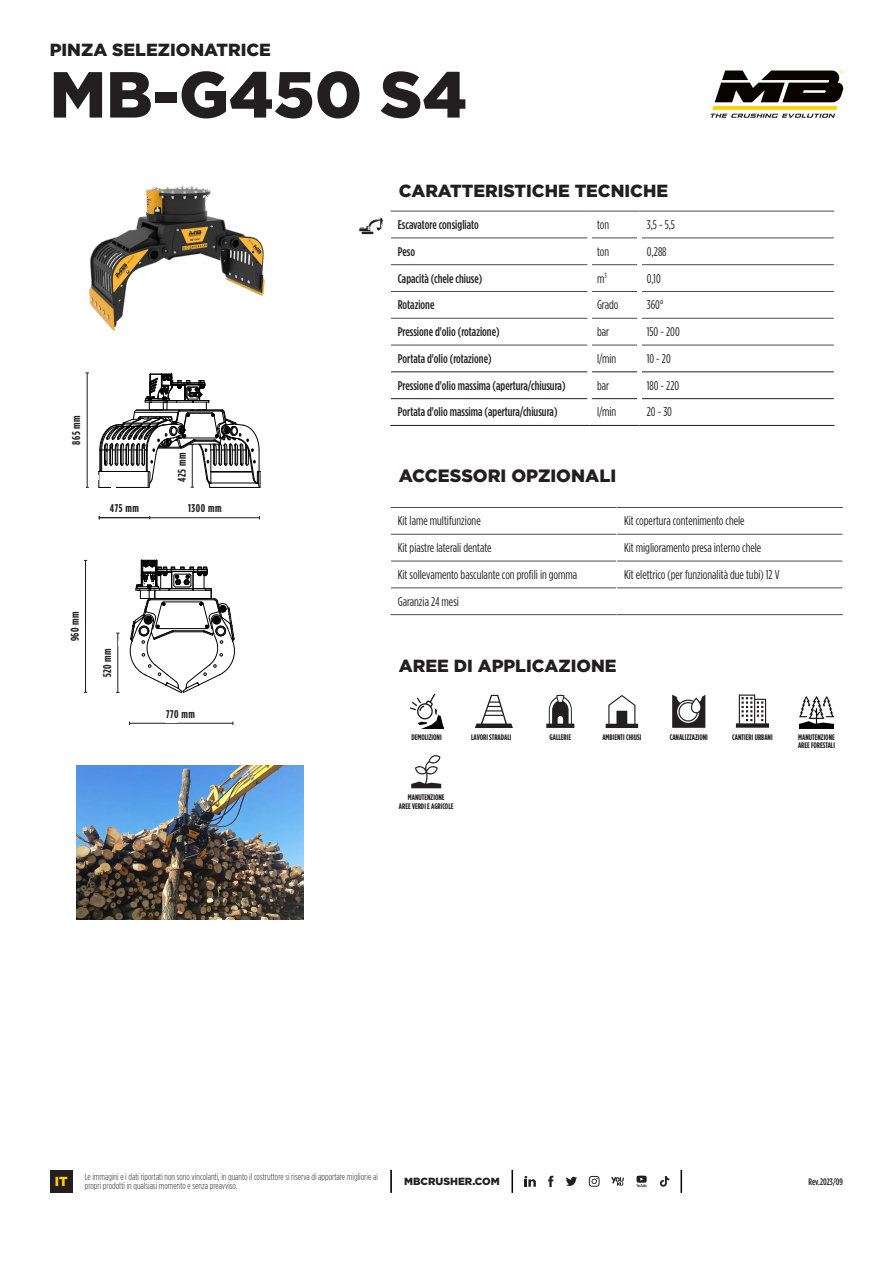
<style>
.page{position:relative;width:893px;height:1263px;background:#fff}
.page>*{position:absolute;margin:0;border:0;box-sizing:border-box;transform-origin:0 0}
.t1{font:900 64.95px "Gotham";color:#231f20}
.titolo_nero_17pt_bold{font:900 17.85px "Gotham";color:#231f20}
.titolo_nero_17pt_bold-2{font:900 17.55px "Gotham";color:#231f20}
.t2{font:900 13.05px "Gotham";color:#fed105}
.t3{font:12.6px "Gotham Condensed";color:#231f20}
.t4{font:500 12.6px "Gotham Condensed";color:#231f20}
.t5{font:700 11.25px "Gotham Condensed";letter-spacing:.05em;color:#231f20}
.t6{font:900 10.35px "Gotham";color:#231f20}
.t7{font:300 9.45px/9.4px "Gotham Condensed";letter-spacing:.005em;color:#231f20}
.t8{font:500 9.45px "Gotham Condensed";letter-spacing:-.005em;color:#231f20}
.t9{font:700 8.1px "Gotham Condensed";color:#231f20}
</style>
<div class="page">
<svg style="left:548px;top:1176px;width:5px;height:11px"></svg>
<svg style="left:611px;top:1177px;width:13px;height:9px"></svg>
<svg style="left:566px;top:1177px;width:11px;height:9px"></svg>
<svg style="left:524px;top:1176px;width:12px;height:11px"></svg>
<svg style="left:660px;top:1176px;width:9px;height:11px"></svg>
<svg style="left:589px;top:1176px;width:11px;height:11px"></svg>
<svg style="left:636px;top:1175px;width:11px;height:12px"></svg>
<div style="left:50px;top:1170px;width:23px;height:23px;background:#231f20"></div>
<svg style="left:391px;top:1170px;width:1px;height:23px"></svg>
<svg style="left:512px;top:1170px;width:1px;height:23px"></svg>
<svg style="left:681px;top:1170px;width:1px;height:23px"></svg>
<img style="left:89px;top:185px;width:176px;height:146px">
<hr style="left:129px;top:723px;width:104px;height:1px;background:#231f20">
<hr style="left:99px;top:517px;width:160px;height:1px;background:#231f20">
<img style="left:77px;top:765px;width:227px;height:154px">
<svg style="left:129px;top:560px;width:106px;height:133px"></svg>
<hr style="left:391px;top:238px;width:196px;height:1px;background:#4b4c4d">
<hr style="left:592px;top:238px;width:45px;height:1px;background:#4b4c4d">
<hr style="left:642px;top:238px;width:192px;height:1px;background:#4b4c4d">
<hr style="left:391px;top:264px;width:196px;height:1px;background:#4b4c4d">
<hr style="left:592px;top:264px;width:45px;height:1px;background:#4b4c4d">
<hr style="left:642px;top:264px;width:192px;height:1px;background:#4b4c4d">
<hr style="left:391px;top:291px;width:196px;height:1px;background:#4b4c4d">
<hr style="left:592px;top:291px;width:45px;height:1px;background:#4b4c4d">
<hr style="left:642px;top:291px;width:192px;height:1px;background:#4b4c4d">
<hr style="left:391px;top:318px;width:196px;height:1px;background:#4b4c4d">
<hr style="left:592px;top:318px;width:45px;height:1px;background:#4b4c4d">
<hr style="left:642px;top:318px;width:192px;height:1px;background:#4b4c4d">
<hr style="left:391px;top:345px;width:196px;height:1px;background:#4b4c4d">
<hr style="left:592px;top:345px;width:45px;height:1px;background:#4b4c4d">
<hr style="left:642px;top:345px;width:192px;height:1px;background:#4b4c4d">
<hr style="left:391px;top:372px;width:196px;height:1px;background:#231f20">
<hr style="left:592px;top:372px;width:45px;height:1px;background:#231f20">
<hr style="left:642px;top:372px;width:192px;height:1px;background:#231f20">
<hr style="left:391px;top:398px;width:196px;height:1px;background:#231f20">
<hr style="left:592px;top:398px;width:45px;height:1px;background:#231f20">
<hr style="left:642px;top:398px;width:192px;height:1px;background:#231f20">
<hr style="left:390px;top:211px;width:200px;height:1px;background:#4b4c4d">
<hr style="left:590px;top:211px;width:49px;height:1px;background:#4b4c4d">
<hr style="left:639px;top:211px;width:195px;height:1px;background:#4b4c4d">
<hr style="left:390px;top:425px;width:200px;height:1px;background:#231f20">
<hr style="left:590px;top:425px;width:49px;height:1px;background:#231f20">
<hr style="left:639px;top:425px;width:195px;height:1px;background:#231f20">
<svg style="left:359px;top:217px;width:24px;height:17px"></svg>
<hr style="left:391px;top:534px;width:226px;height:1px;background:#4b4c4d">
<hr style="left:617px;top:534px;width:226px;height:1px;background:#4b4c4d">
<hr style="left:391px;top:561px;width:226px;height:1px;background:#4b4c4d">
<hr style="left:617px;top:561px;width:226px;height:1px;background:#4b4c4d">
<hr style="left:391px;top:588px;width:226px;height:1px;background:#4b4c4d">
<hr style="left:617px;top:588px;width:226px;height:1px;background:#4b4c4d">
<hr style="left:390px;top:614px;width:227px;height:1px;background:#4b4c4d">
<hr style="left:617px;top:614px;width:226px;height:1px;background:#4b4c4d">
<hr style="left:390px;top:507px;width:227px;height:1px;background:#4b4c4d">
<hr style="left:617px;top:507px;width:226px;height:1px;background:#4b4c4d">
<hr style="left:117px;top:633px;width:1px;height:59px;background:#231f20">
<hr style="left:85px;top:560px;width:1px;height:132px;background:#231f20">
<hr style="left:87px;top:373px;width:1px;height:114px;background:#231f20">
<svg style="left:99px;top:374px;width:162px;height:114px"></svg>
<div style="left:186px;top:448px;width:5px;height:29px;background:#fff"></div>
<svg style="left:606px;top:695px;width:32px;height:33px"></svg>
<svg style="left:672px;top:695px;width:33px;height:33px"></svg>
<svg style="left:546px;top:695px;width:28px;height:33px"></svg>
<svg style="left:475px;top:695px;width:38px;height:33px"></svg>
<svg style="left:411px;top:755px;width:30px;height:33px"></svg>
<img style="left:410px;top:695px;width:33px;height:33px">
<img style="left:800px;top:696px;width:33px;height:32px">
<svg style="left:736px;top:694px;width:33px;height:34px"></svg>
<svg style="left:710px;top:71px;width:133px;height:47px"></svg>
<p class="titolo_nero_17pt_bold-2" style="left:50px;top:40px;width:223px">PINZA SELEZIONATRICE</p>
<p class="t1" style="left:50px;top:57px;width:419px">MB-G450 S4</p>
<p class="t5" style="left:70px;top:445px;width:31px;rotate:-90deg">865 mm</p>
<p class="t5" style="left:110px;top:502px;width:31px">475 mm</p>
<p class="t5" style="left:176px;top:482px;width:31px;rotate:-90deg">425 mm</p>
<p class="t5" style="left:188px;top:502px;width:35px">1300 mm</p>
<p class="t5" style="left:69px;top:641px;width:32px;rotate:-90deg">960 mm</p>
<p class="t5" style="left:101px;top:677px;width:31px;rotate:-90deg">520 mm</p>
<p class="t5" style="left:166px;top:708px;width:30px">770 mm</p>
<h3 class="titolo_nero_17pt_bold-2" style="left:399px;top:181px;width:271px">CARATTERISTICHE TECNICHE</h3>
<p class="t4" style="left:398px;top:218px;width:82px">Escavatore consigliato</p>
<p class="t3" style="left:597px;top:218px;width:14px">ton</p>
<p class="t3" style="left:647px;top:218px;width:30px">3,5 - 5,5</p>
<p class="t4" style="left:398px;top:244px;width:19px">Peso</p>
<p class="t3" style="left:597px;top:245px;width:14px">ton</p>
<p class="t3" style="left:647px;top:245px;width:21px">0,288</p>
<p class="t4" style="left:398px;top:271px;width:86px">Capacità (chele chiuse)</p>
<p class="t3" style="left:597px;top:271px;width:11px">m<sup>3</sup></p>
<p class="t3" style="left:647px;top:271px;width:16px">0,10</p>
<p class="t4" style="left:398px;top:298px;width:38px">Rotazione</p>
<p class="t3" style="left:597px;top:298px;width:23px">Grado</p>
<p class="t3" style="left:647px;top:298px;width:18px">360°</p>
<p class="t4" style="left:398px;top:325px;width:103px">Pressione d'olio (rotazione)</p>
<p class="t3" style="left:597px;top:325px;width:14px">bar</p>
<p class="t3" style="left:647px;top:325px;width:35px">150 - 200</p>
<p class="t4" style="left:398px;top:351px;width:95px">Portata d'olio (rotazione)</p>
<p class="t3" style="left:597px;top:352px;width:21px">l/min</p>
<p class="t3" style="left:647px;top:352px;width:26px">10 - 20</p>
<p class="t4" style="left:398px;top:378px;width:169px">Pressione d'olio massima (apertura/chiusura)</p>
<p class="t3" style="left:597px;top:378px;width:14px">bar</p>
<p class="t3" style="left:647px;top:378px;width:34px">180 - 220</p>
<p class="t4" style="left:398px;top:405px;width:161px">Portata d'olio massima (apertura/chiusura)</p>
<p class="t3" style="left:597px;top:405px;width:21px">l/min</p>
<p class="t3" style="left:647px;top:405px;width:27px">20 - 30</p>
<p class="titolo_nero_17pt_bold" style="left:399px;top:465px;width:219px">ACCESSORI OPZIONALI</p>
<p class="t3" style="left:398px;top:514px;width:84px">Kit lame multifunzione</p>
<p class="t3" style="left:624px;top:514px;width:122px">Kit copertura contenimento chele</p>
<p class="t3" style="left:398px;top:541px;width:95px">Kit piastre laterali dentate</p>
<p class="t3" style="left:624px;top:541px;width:139px">Kit miglioramento presa interno chele</p>
<p class="t3" style="left:398px;top:568px;width:181px">Kit sollevamento basculante con profili in gomma</p>
<p class="t3" style="left:624px;top:568px;width:157px">Kit elettrico (per funzionalità due tubi) 12 V</p>
<p class="t3" style="left:398px;top:594px;width:63px">Garanzia 24 mesi</p>
<p class="titolo_nero_17pt_bold-2" style="left:399px;top:656px;width:219px">AREE DI APPLICAZIONE</p>
<p class="t9" style="left:411px;top:733px;width:32px">DEMOLIZIONI</p>
<p class="t9" style="left:471px;top:733px;width:42px">LAVORI STRADALI</p>
<p class="t9" style="left:550px;top:733px;width:23px">GALLERIE</p>
<p class="t9" style="left:602px;top:733px;width:40px">AMBIENTI CHIUSI</p>
<p class="t9" style="left:670px;top:732px;width:40px">CANALIZZAZIONI</p>
<p class="t9" style="left:732px;top:732px;width:42px">CANTIERI URBANI</p>
<p class="t9" style="left:408px;top:793px;width:38px">MANUTENZIONE</p>
<p class="t9" style="left:399px;top:801px;width:56px">AREE VERDI E AGRICOLE</p>
<p class="t9" style="left:798px;top:733px;width:38px">MANUTENZIONE</p>
<p class="t9" style="left:798px;top:741px;width:38px">AREE FORESTALI</p>
<p class="t2" style="left:55px;top:1174px;width:14px">IT</p>
<p class="t7" style="left:85px;top:1172px;width:294px">Le immagini e i dati riportati non sono vincolanti, in quanto il costruttore si riserva di apportare migliorie ai propri prodotti in qualsiasi momento e senza preavviso.</p>
<p class="t6" style="left:404px;top:1175px;width:97px">MBCRUSHER.COM</p>
<p class="t8" style="left:808px;top:1176px;width:36px">Rev.2023/09</p>
</div>
